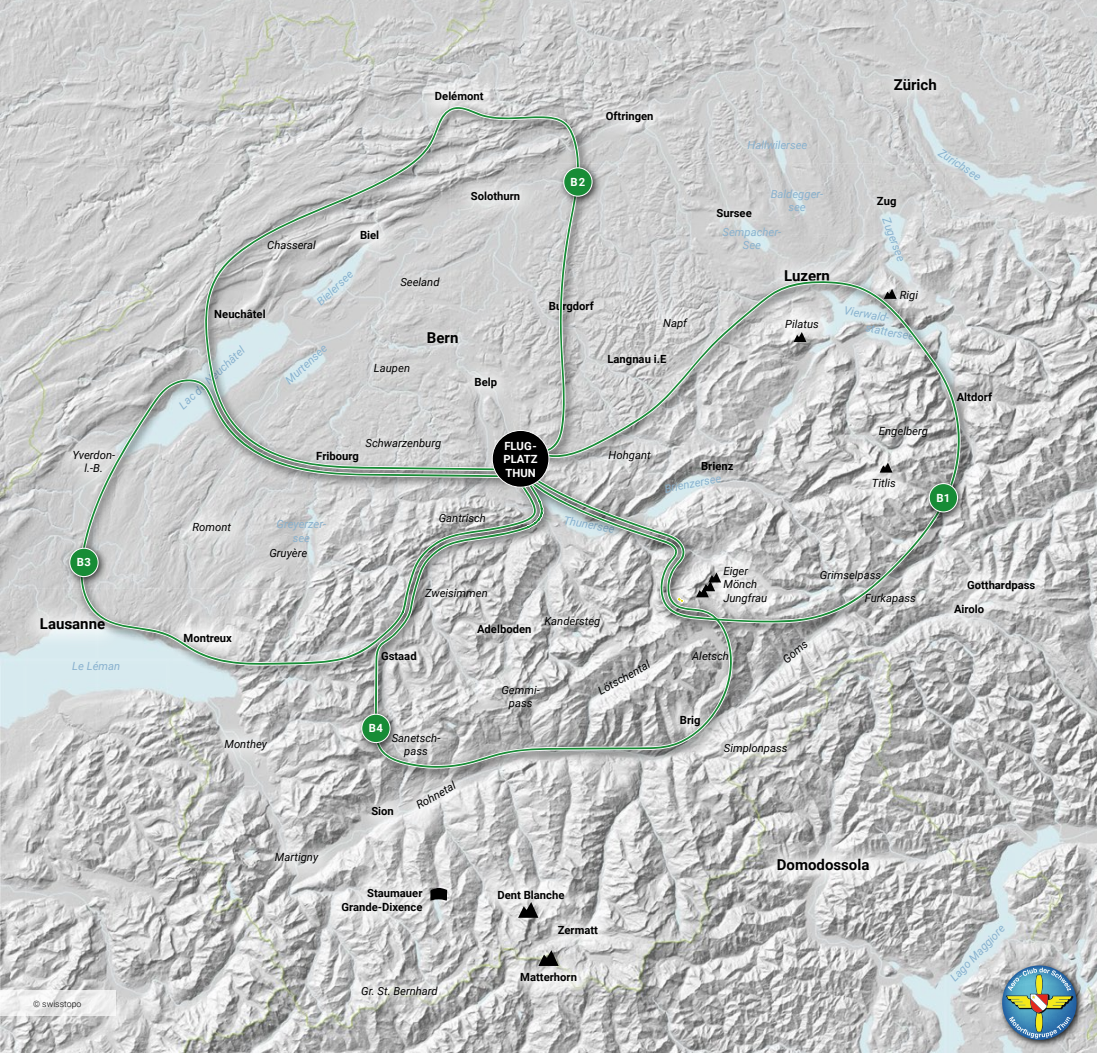
<style>
.page{position:relative;width:1097px;height:1053px;background:#fff}
.page>*{position:absolute;margin:0;border:0;box-sizing:border-box;transform-origin:0 0}
.t1{font:700 15px "Roboto";color:#000}
.t2{font:italic 11.25px/13.5px "Roboto";color:#000;text-align:center}
.t3{font:700 11.25px/13.5px "Roboto";color:#000;text-align:right}
.t4{font:italic 11.25px/13.5px "Roboto";color:#89b2cf;text-align:center}
.t5{font:700 11.25px/13.5px "Roboto";color:#fff;text-align:justify}
.t6{font:300 8.75px "Roboto";color:#000}
</style>
<div class="page">
<img style="left:0;top:0;width:1097px;height:1052px">
<svg style="left:0;top:990px;width:115px;height:25px;fill:#eee"></svg>
<img style="left:317px;top:864px;width:130px;height:71px">
<img style="left:330px;top:876px;width:103px;height:48px">
<img style="left:975px;top:380px;width:27px;height:34px">
<img style="left:975px;top:615px;width:33px;height:22px">
<img style="left:975px;top:615px;width:20px;height:11px">
<img style="left:975px;top:556px;width:84px;height:59px">
<img style="left:975px;top:569px;width:71px;height:34px">
<img style="left:251px;top:829px;width:91px;height:59px">
<img style="left:264px;top:840px;width:65px;height:35px">
<img style="left:337px;top:962px;width:125px;height:57px">
<img style="left:351px;top:974px;width:98px;height:34px">
<img style="left:418px;top:783px;width:61px;height:49px">
<img style="left:418px;top:783px;width:51px;height:39px">
<img style="left:49px;top:427px;width:22px;height:70px">
<img style="left:62px;top:438px;width:9px;height:48px">
<img style="left:496px;top:948px;width:105px;height:57px">
<img style="left:509px;top:960px;width:79px;height:34px">
<img style="left:473px;top:865px;width:116px;height:59px">
<img style="left:486px;top:878px;width:89px;height:34px">
<img style="left:870px;top:54px;width:91px;height:43px">
<img style="left:883px;top:66px;width:64px;height:31px">
<img style="left:582px;top:87px;width:96px;height:10px">
<img style="left:410px;top:67px;width:98px;height:30px">
<img style="left:424px;top:80px;width:70px;height:17px">
<img style="left:347px;top:783px;width:71px;height:57px">
<img style="left:360px;top:794px;width:45px;height:34px">
<img style="left:534px;top:901px;width:88px;height:58px">
<img style="left:547px;top:913px;width:62px;height:35px">
<img style="left:16px;top:594px;width:55px;height:60px">
<img style="left:29px;top:605px;width:42px;height:39px">
<img style="left:752px;top:834px;width:142px;height:60px">
<img style="left:766px;top:846px;width:114px;height:38px">
<svg style="left:518px;top:901px;width:20px;height:16px"></svg>
<svg style="left:430px;top:887px;width:17px;height:13px"></svg>
<img style="left:71px;top:97px;width:904px;height:686px">
<svg style="left:580px;top:280px;width:383px;height:342px"></svg>
<svg style="left:375px;top:466px;width:362px;height:303px"></svg>
<svg style="left:80px;top:378px;width:456px;height:287px"></svg>
<svg style="left:205px;top:107px;width:375px;height:363px;fill:#cfcfcf"></svg>
<svg style="left:677px;top:597px;width:7px;height:5px"></svg>
<div style="left:492px;top:430px;width:57px;height:57px;background:#000;border-radius:50%"></div>
<div style="left:492px;top:430px;width:57px;height:57px;border:1px solid #fff;border-radius:50%"></div>
<img style="left:919px;top:474px;width:51px;height:51px">
<div style="left:929px;top:483px;width:28px;height:29px;background:#178c36;border-radius:50%"></div>
<div style="left:928px;top:483px;width:30px;height:29px;border:1px solid #fff;border-radius:50%"></div>
<img style="left:554px;top:158px;width:51px;height:51px">
<div style="left:564px;top:168px;width:28px;height:28px;background:#178c36;border-radius:50%"></div>
<div style="left:563px;top:167px;width:29px;height:30px;border:1px solid #fff;border-radius:50%"></div>
<img style="left:60px;top:538px;width:51px;height:51px">
<div style="left:70px;top:548px;width:28px;height:28px;background:#178c36;border-radius:50%"></div>
<div style="left:69px;top:547px;width:30px;height:30px;border:1px solid #fff;border-radius:50%"></div>
<img style="left:352px;top:704px;width:51px;height:51px">
<div style="left:362px;top:714px;width:28px;height:28px;background:#178c36;border-radius:50%"></div>
<div style="left:361px;top:713px;width:30px;height:30px;border:1px solid #fff;border-radius:50%"></div>
<svg style="left:538px;top:950px;width:21px;height:15px"></svg>
<img style="left:995px;top:958px;width:92px;height:92px">
<img style="left:1002px;top:965px;width:74px;height:74px">
<p class="t2" style="left:72px;top:447px;width:44px">Yverdon&shy;l.-B.</p>
<p class="t5" style="left:77px;top:555px;width:16px">B3</p>
<h1 class="t1" style="left:40px;top:613px;width:67px">Lausanne</h1>
<p class="t4" style="left:72px;top:658px;width:49px">Le Léman</p>
<p class="t6" style="left:33px;top:997px;width:50px">© swisstopo</p>
<p class="t3" style="left:435px;top:89px;width:50px">Delémont</p>
<p class="t2" style="left:267px;top:238px;width:50px">Chasseral</p>
<p class="t3" style="left:360px;top:228px;width:21px">Biel</p>
<p class="t3" style="left:214px;top:306px;width:53px">Neuchâtel</p>
<p class="t4" style="left:176px;top:401px;width:86px;rotate:-43deg">Lac de Neuchâtel</p>
<p class="t4" style="left:313px;top:298px;width:47px;rotate:-43deg">Bielersee</p>
<p class="t4" style="left:282px;top:377px;width:54px;rotate:-43deg">Murtensee</p>
<p class="t2" style="left:400px;top:275px;width:41px">Seeland</p>
<p class="t2" style="left:374px;top:361px;width:38px">Laupen</p>
<h1 class="t1" style="left:427px;top:327px;width:33px">Bern</h1>
<p class="t2" style="left:365px;top:435px;width:77px">Schwarzenburg</p>
<p class="t3" style="left:316px;top:449px;width:44px">Fribourg</p>
<p class="t3" style="left:471px;top:189px;width:51px">Solothurn</p>
<p class="t5" style="left:570px;top:175px;width:16px">B2</p>
<p class="t3" style="left:549px;top:298px;width:46px">Burgdorf</p>
<p class="t3" style="left:474px;top:375px;width:24px">Belp</p>
<p class="t5" style="left:503px;top:438px;width:36px">FLUG-PLATZ THUN</p>
<p class="t3" style="left:606px;top:109px;width:49px">Oftringen</p>
<p class="t4" style="left:747px;top:138px;width:61px">Hallwilersee</p>
<h1 class="t1" style="left:894px;top:74px;width:45px">Zürich</h1>
<p class="t4" style="left:943px;top:145px;width:50px;rotate:33deg">Zürichsee</p>
<p class="t4" style="left:771px;top:187px;width:54px">Baldegger&shy;see</p>
<p class="t3" style="left:877px;top:194px;width:21px">Zug</p>
<p class="t3" style="left:716px;top:206px;width:37px">Sursee</p>
<p class="t4" style="left:722px;top:224px;width:60px">Sempacher-<br>See</p>
<p class="t4" style="left:892px;top:215px;width:47px;rotate:69deg">Zugersee</p>
<h1 class="t1" style="left:784px;top:265px;width:47px">Luzern</h1>
<p class="t2" style="left:663px;top:316px;width:25px">Napf</p>
<p class="t2" style="left:785px;top:317px;width:35px">Pilatus</p>
<p class="t2" style="left:899px;top:288px;width:20px">Rigi</p>
<p class="t4" style="left:869px;top:307px;width:51px;text-align:left;text-indent:-24px;rotate:10deg">Vierwald&shy;stättersee</p>
<p class="t3" style="left:607px;top:352px;width:60px">Langnau i.E</p>
<p class="t2" style="left:608px;top:447px;width:44px">Hohgant</p>
<p class="t3" style="left:701px;top:459px;width:34px">Brienz</p>
<p class="t4" style="left:663px;top:481px;width:59px;rotate:-11deg">Brienzersee</p>
<p class="t2" style="left:879px;top:424px;width:50px">Engelberg</p>
<p class="t3" style="left:956px;top:389px;width:37px">Altdorf</p>
<p class="t2" style="left:872px;top:476px;width:25px">Titlis</p>
<p class="t5" style="left:936px;top:490px;width:15px">B1</p>
<p class="t2" style="left:192px;top:519px;width:40px">Romont</p>
<p class="t3" style="left:184px;top:630px;width:50px">Montreux</p>
<p class="t2" style="left:439px;top:510px;width:49px">Gantrisch</p>
<p class="t4" style="left:277px;top:517px;width:51px">Greyerzer&shy;see</p>
<p class="t4" style="left:565px;top:513px;width:53px;rotate:10deg">Thunersee</p>
<p class="t2" style="left:269px;top:545px;width:39px">Gruyère</p>
<p class="t3" style="left:381px;top:648px;width:37px">Gstaad</p>
<p class="t2" style="left:425px;top:586px;width:64px">Zweisimmen</p>
<p class="t3" style="left:477px;top:622px;width:56px">Adelboden</p>
<p class="t2" style="left:544px;top:613px;width:58px">Kandersteg</p>
<p class="t2" style="left:501px;top:682px;width:40px">Gemmi&shy;pass</p>
<p class="t2" style="left:595px;top:685px;width:59px;rotate:-29deg">Lötschental</p>
<p class="t2" style="left:224px;top:736px;width:44px">Monthey</p>
<p class="t2" style="left:275px;top:850px;width:45px">Martigny</p>
<p class="t5" style="left:369px;top:721px;width:16px">B4</p>
<p class="t2" style="left:392px;top:730px;width:50px">Sanetsch&shy;pass</p>
<p class="t3" style="left:371px;top:804px;width:24px">Sion</p>
<p class="t2" style="left:413px;top:799px;width:45px;rotate:-29deg">Rohnetal</p>
<p class="t3" style="left:341px;top:885px;width:82px">Staumauer<br>Grande-Dixence</p>
<p class="t2" style="left:361px;top:983px;width:78px">Gr. St. Bernhard</p>
<p class="t3" style="left:497px;top:888px;width:69px">Dent Blanche</p>
<p class="t3" style="left:558px;top:922px;width:42px">Zermatt</p>
<p class="t3" style="left:520px;top:969px;width:58px">Matterhorn</p>
<p class="t2" style="left:723px;top:563px;width:45px;text-align:left">Eiger<br>Mönch<br>Jungfrau</p>
<p class="t2" style="left:820px;top:568px;width:63px">Grimselpass</p>
<p class="t2" style="left:865px;top:590px;width:52px">Furkapass</p>
<p class="t2" style="left:692px;top:648px;width:38px">Aletsch</p>
<p class="t2" style="left:779px;top:655px;width:31px;rotate:-41deg">Goms</p>
<p class="t3" style="left:680px;top:713px;width:22px">Brig</p>
<p class="t2" style="left:724px;top:740px;width:65px">Simplonpass</p>
<h1 class="t1" style="left:777px;top:853px;width:94px">Domodossola</h1>
<p class="t3" style="left:967px;top:578px;width:70px">Gotthardpass</p>
<p class="t3" style="left:954px;top:601px;width:32px">Airolo</p>
<p class="t4" style="left:947px;top:974px;width:75px;rotate:-46deg">Lago Maggiore</p>
</div>
